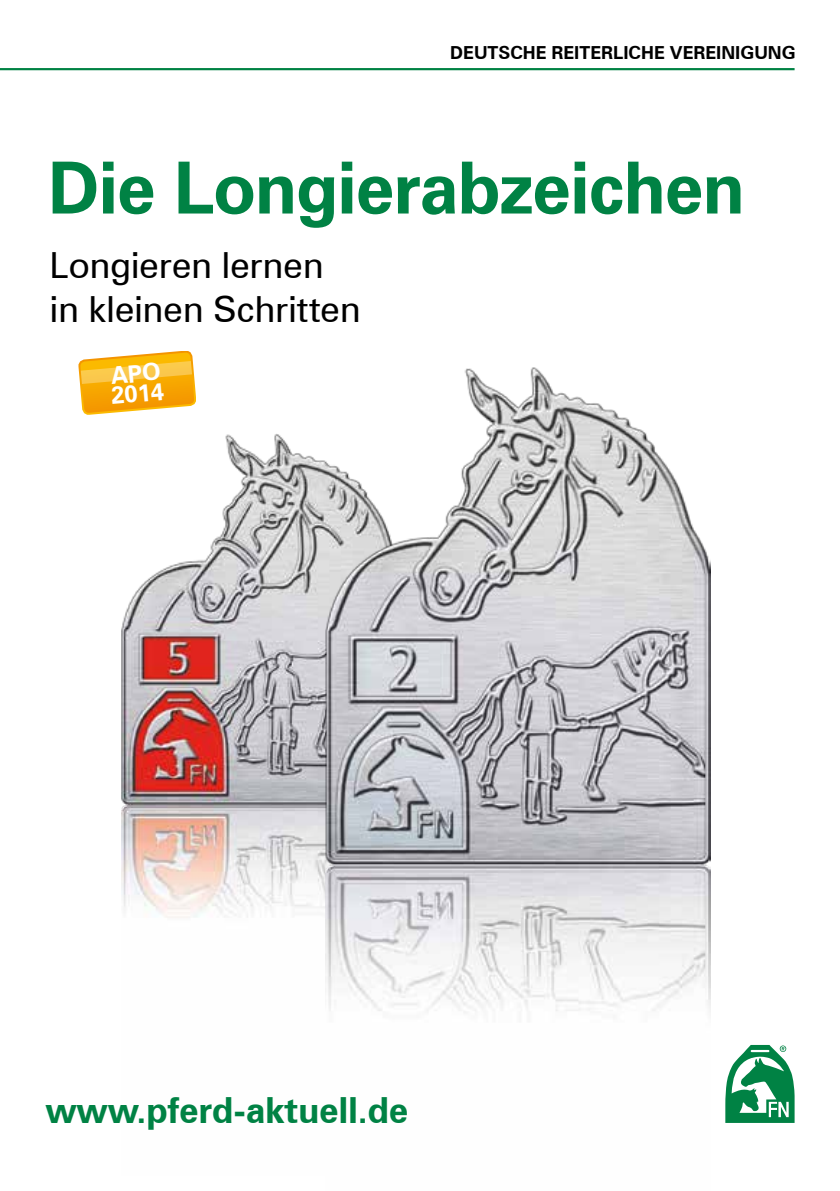
<style>
.page{position:relative;width:840px;height:1191px;background:#fff}
.page>*{position:absolute;margin:0;border:0;box-sizing:border-box;transform-origin:0 0}
.t1{font:700 72px "Zurich BT";letter-spacing:-.025em;color:#008244}
.t2{font:36px/43.2px "Zurich BT";letter-spacing:-.015em;color:#000}
.t3{font:700 36px "Zurich BT";letter-spacing:-.01em;color:#008244}
.t4{font:700 24px/20px "Zurich BT";color:#fff}
.t5{font:700 18px "Zurich BT";color:#000}
</style>
<div class="page">
<img style="left:122px;top:434px;width:203px;height:484px">
<img style="left:325px;top:367px;width:385px;height:646px">
<svg style="left:725px;top:1045px;width:69px;height:78px"></svg>
<svg style="left:79px;top:351px;width:116px;height:63px;background:#f8b932"></svg>
<hr style="left:0;top:68px;width:794px;height:2px;background:#008244">
<p class="t5" style="left:450px;top:42px;width:347px">DEUTSCHE REITERLICHE VEREINIGUNG</p>
<h1 class="t1" style="left:48px;top:144px;width:698px">Die Longierabzeichen</h1>
<p class="t2" style="left:50px;top:244px;width:312px">Longieren lernen in kleinen Schritten</p>
<p class="t4" style="left:108px;top:365px;width:55px;rotate:-5deg">APO<br>2014</p>
<p class="t3" style="left:45px;top:1088px;width:364px">www.pferd-aktuell.de</p>
</div>
